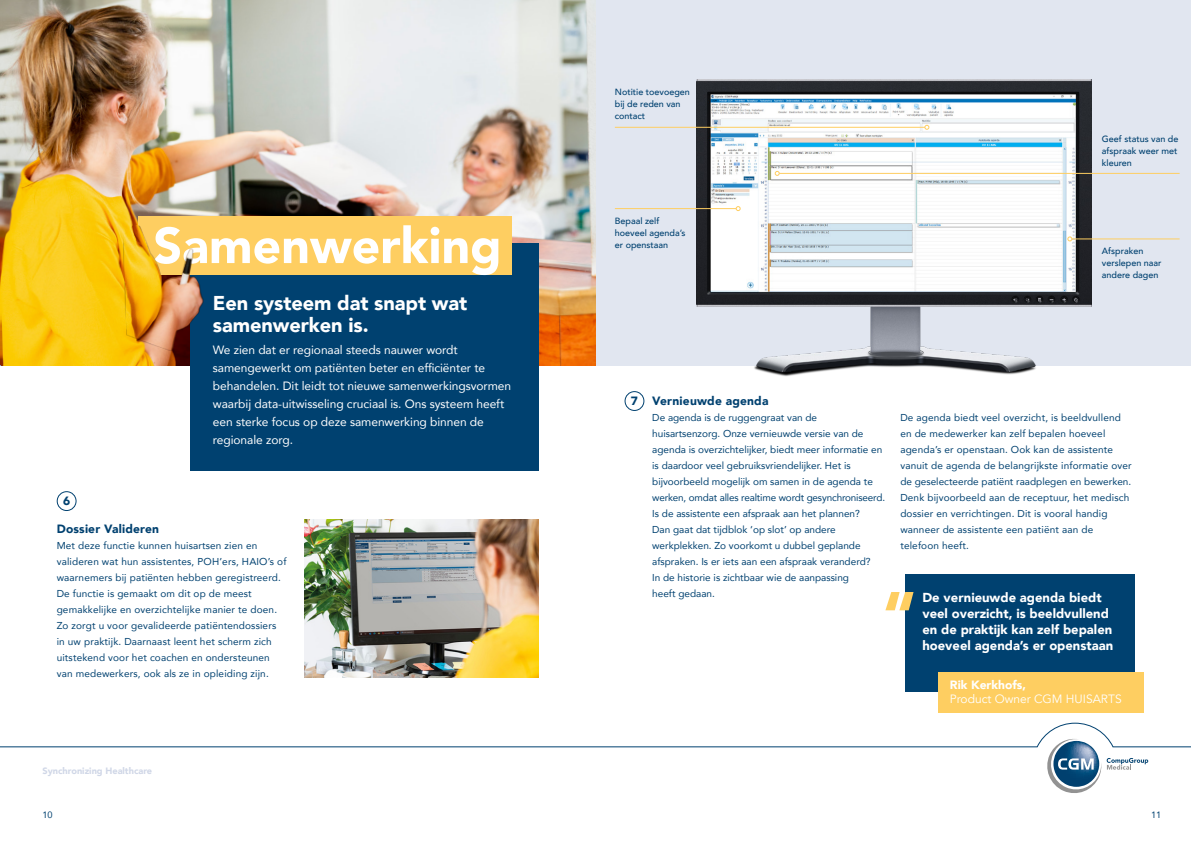
<style>
.page{position:relative;width:1191px;height:842px;background:#fff}
.page>*{position:absolute;margin:0;border:0;box-sizing:border-box;transform-origin:0 0}
.t1{font:900 50px "Avenir";color:#fff}
.t2{font:900 20px/22px "Avenir";letter-spacing:-.005em;color:#fff}
.t3{font:900 13px/16px "Avenir";color:#fff}
.t4{font:12px/18px "Avenir";letter-spacing:-.005em;color:#fff}
.t5{font:900 12px "Avenir";letter-spacing:.015em;color:#004170}
.t6{font:12px "Avenir";color:#fff}
.t7{font:900 12px "Avenir";color:#fff}
.t8{font:10px/16px "Avenir";letter-spacing:.015em;color:#004170}
.t9{font:900 9.2px "Avenir";color:#d0d7e7}
.t10{font:9.2px "Avenir";color:#004170}
.t11{font:500 9px/12px "Avenir";color:#004170}
</style>
<div class="page">
<div style="left:595px;top:0;width:596px;height:365px;background:#e1e6f0"></div>
<img style="left:697px;top:79px;width:394px;height:298px">
<img style="left:0;top:0;width:595px;height:365px">
<div style="left:190px;top:244px;width:349px;height:227px;background:#004170"></div>
<img style="left:305px;top:519px;width:234px;height:159px">
<div style="left:905px;top:574px;width:229px;height:118px;background:#004170"></div>
<div style="left:939px;top:671px;width:205px;height:41px;background:#fece61"></div>
<svg style="left:885px;top:592px;width:28px;height:18px"></svg>
<div style="left:138px;top:217px;width:374px;height:58px;background:#fece61"></div>
<img style="left:105px;top:225px;width:99px;height:126px">
<div style="left:57px;top:491px;width:20px;height:20px;border:1px solid #004170;border-radius:50%"></div>
<div style="left:624px;top:391px;width:20px;height:20px;border:1px solid #004170;border-radius:50%"></div>
<hr style="left:615px;top:127px;width:310px;height:1px;background:#fece61">
<svg style="left:924px;top:125px;width:5px;height:5px"></svg>
<hr style="left:615px;top:208px;width:121px;height:1px;background:#fece61">
<svg style="left:735px;top:206px;width:5px;height:5px"></svg>
<hr style="left:1071px;top:238px;width:108px;height:1px;background:#fece61">
<svg style="left:1067px;top:236px;width:5px;height:5px"></svg>
<hr style="left:779px;top:173px;width:400px;height:1px;background:#fece61">
<svg style="left:774px;top:171px;width:5px;height:5px"></svg>
<svg style="left:0;top:722px;width:1191px;height:40px"></svg>
<svg style="left:1043px;top:737px;width:105px;height:56px"></svg>
<p class="t5" style="left:63px;top:491px;width:9px">6</p>
<h1 class="t1" style="left:153px;top:203px;width:350px">Samenwerking</h1>
<h2 class="t2" style="left:213px;top:292px;width:256px">Een systeem dat snapt wat samenwerken is.</h2>
<p class="t4" style="left:213px;top:341px;width:300px">We zien dat er regionaal steeds nauwer wordt samengewerkt om patiënten beter en efficiënter te behandelen. Dit leidt tot nieuwe samenwerkingsvormen waarbij data-uitwisseling cruciaal is. Ons systeem heeft een sterke focus op deze samenwerking binnen de regionale zorg.</p>
<p class="t5" style="left:57px;top:519px;width:104px">Dossier Valideren</p>
<p class="t8" style="left:57px;top:537px;width:231px">Met deze functie kunnen huisartsen zien en valideren wat hun assistentes, POH’ers, HAIO’s of waarnemers bij patiënten hebben geregistreerd.<br>De functie is gemaakt om dit op de meest gemakkelijke en overzichtelijke manier te doen.<br>Zo zorgt u voor gevalideerde patiëntendossiers in uw praktijk. Daarnaast leent het scherm zich uitstekend voor het coachen en ondersteunen van medewerkers, ook als ze in opleiding zijn.</p>
<p class="t11" style="left:615px;top:85px;width:77px">Notitie toevoegen bij de reden van contact</p>
<p class="t11" style="left:615px;top:214px;width:72px">Bepaal zelf hoeveel agenda’s er openstaan</p>
<p class="t11" style="left:1101px;top:132px;width:78px;text-align:justify">Geef status van de afspraak weer met kleuren</p>
<p class="t11" style="left:1101px;top:245px;width:61px">Afspraken verslepen naar andere dagen</p>
<p class="t5" style="left:631px;top:391px;width:9px">7</p>
<p class="t5" style="left:652px;top:391px;width:118px">Vernieuwde agenda</p>
<p class="t8" style="left:652px;top:409px;width:234px">De agenda is de ruggengraat van de huisartsenzorg. Onze vernieuwde versie van de agenda is overzichtelijker, biedt meer informatie en is daardoor veel gebruiksvriendelijker. Het is bijvoorbeeld mogelijk om samen in de agenda te werken, omdat alles realtime wordt gesynchroniseerd.<br>Is de assistente een afspraak aan het plannen?<br>Dan gaat dat tijdblok ‘op slot’ op andere werkplekken. Zo voorkomt u dubbel geplande afspraken. Is er iets aan een afspraak veranderd?<br>In de historie is zichtbaar wie de aanpassing<br>heeft gedaan.</p>
<p class="t8" style="left:900px;top:409px;width:233px">De agenda biedt veel overzicht, is beeldvullend en de medewerker kan zelf bepalen hoeveel agenda’s er openstaan. Ook kan de assistente vanuit de agenda de belangrijkste informatie over de geselecteerde patiënt raadplegen en bewerken.<br>Denk bijvoorbeeld aan de receptuur, het medisch dossier en verrichtingen. Dit is vooral handig wanneer de assistente een patiënt aan de telefoon heeft.</p>
<h3 class="t3" style="left:922px;top:589px;width:192px">De vernieuwde agenda biedt veel overzicht, is beeldvullend en de praktijk kan zelf bepalen hoeveel agenda’s er openstaan</h3>
<p class="t7" style="left:950px;top:675px;width:77px">Rik Kerkhofs,</p>
<p class="t6" style="left:950px;top:692px;width:173px">Product Owner CGM HUISARTS</p>
<p class="t9" style="left:43px;top:763px;width:111px">Synchronizing Healthcare</p>
<p class="t10" style="left:43px;top:807px;width:12px">10</p>
<p class="t10" style="left:1151px;top:807px;width:12px">11</p>
</div>
